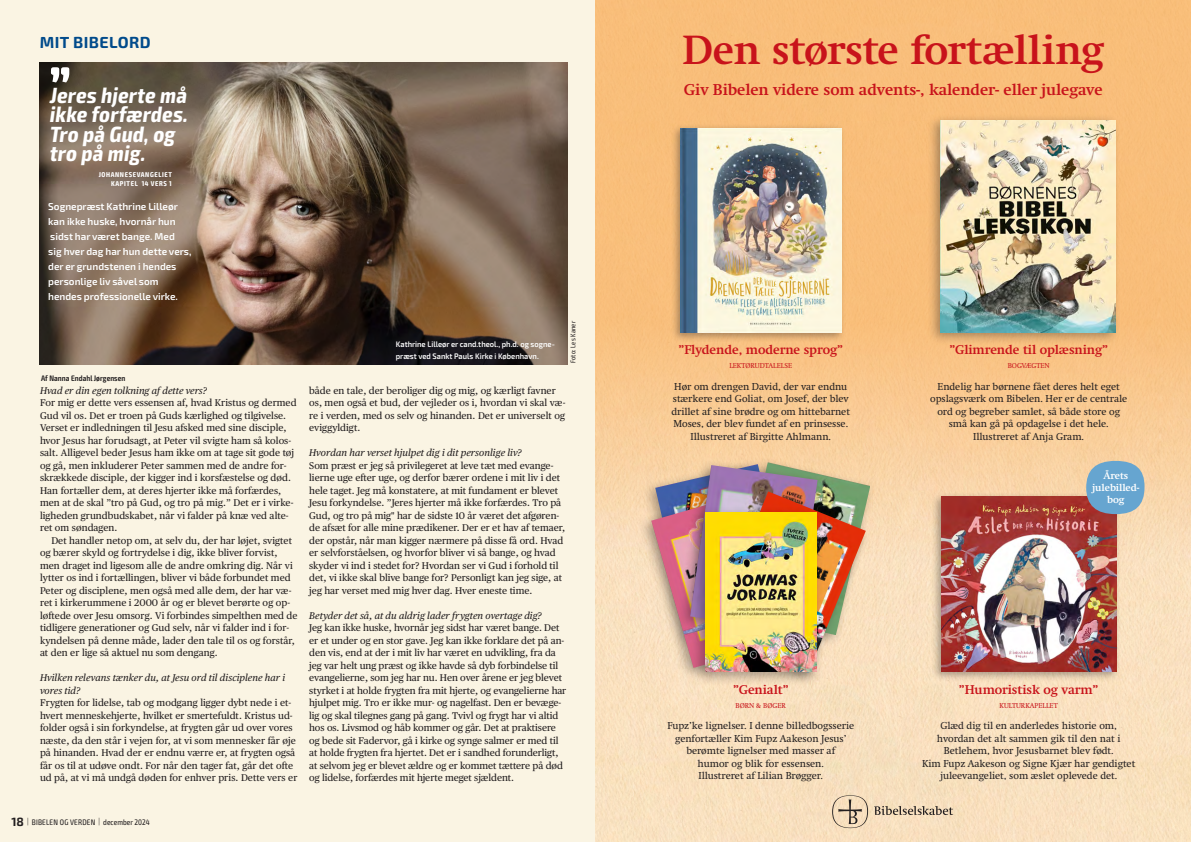
<style>
.page{position:relative;width:1191px;height:842px;background:#fff}
.page>*{position:absolute;margin:0;border:0;box-sizing:border-box;transform-origin:0 0}
.Rubrik{font:600 expanded 60.4px "Exo 2";color:#fff;scale:1.1 1}
.t1{font:700 40px "Swift";letter-spacing:-.01em;color:#c8131b}
.Citat{font:700 condensed 22px/19.5px "Exo 2";color:#fff}
.Forsidehenv_19{font:700 16px "Exo 2";letter-spacing:.025em;color:#004a8b}
.t2{font:700 15.4px "Swift";letter-spacing:-.005em;color:#c8131b}
.t3{font:700 12.5px "Swift";letter-spacing:-.005em;color:#c8131b}
.t4{font:700 12px "Exo 2";color:#231f20}
.t5{font:10px/12.5px "Swift";letter-spacing:-.005em;color:#231f20;text-align:center}
.Rubrik-2{font:600 10px/15px "Exo 2";color:#fff}
.Brødtekst{font:9.8px/12.5px "Publico Text";color:#231f20}
.Brødtekst_u_indryk{font:9.8px/12.5px "Publico Text";letter-spacing:.005em;color:#231f20}
.Brødtekst-2{font:italic 9.8px/12.5px "Publico Text";letter-spacing:.005em;color:#231f20}
.t6{font:700 9.8px "Swift";letter-spacing:-.005em;color:#fff}
.Faktatekst_billedtekst{font:600 8px/12px "Exo 2";color:#fff;scale:.94 1}
.Byline{font:condensed 8px "Exo 2";letter-spacing:.025em;color:#231f20}
.Byline-2{font:600 condensed 8px "Exo 2";letter-spacing:.01em;color:#231f20}
.t7{font:7px "Swift";color:#c8131b}
.Citeret{font:700 condensed 7px "Exo 2";letter-spacing:.09em;color:#fff}
.Fotobyline{font:condensed 7px "Exo 2";letter-spacing:.025em;color:#231f20}
.s1{font-weight:300}
</style>
<div class="page">
<div style="left:0;top:0;width:595px;height:842px;background:#faf4e3"></div>
<img style="left:40px;top:62px;width:527px;height:303px">
<div style="left:595px;top:555px;width:596px;height:287px;background:#f9e0bf"></div>
<svg style="left:595px;top:0;width:596px;height:555px;background:#f8c486"></svg>
<div style="left:927px;top:114px;width:194px;height:231px;background:#231f20;opacity:.38"></div>
<img style="left:940px;top:120px;width:175px;height:213px">
<svg style="left:832px;top:795px;width:36px;height:33px"></svg>
<svg style="left:874px;top:806px;width:79px;height:9px"></svg>
<div style="left:670px;top:124px;width:175px;height:218px;background:#231f20;opacity:.38"></div>
<img style="left:680px;top:128px;width:161px;height:205px">
<div style="left:720px;top:456px;width:155px;height:192px;background:#231f20;opacity:.38"></div>
<img style="left:823px;top:462px;width:47px;height:24px">
<div style="left:642px;top:458px;width:156px;height:192px;background:#231f20;opacity:.38"></div>
<div style="left:638px;top:486px;width:164px;height:195px;background:#231f20;opacity:.38"></div>
<img style="left:651px;top:491px;width:39px;height:177px">
<div style="left:676px;top:459px;width:147px;height:185px;background:#231f20;opacity:.38"></div>
<img style="left:690px;top:465px;width:127px;height:41px">
<div style="left:698px;top:486px;width:173px;height:200px;background:#231f20;opacity:.38"></div>
<img style="left:710px;top:491px;width:155px;height:182px">
<div style="left:690px;top:506px;width:133px;height:179px;background:#231f20;opacity:.38"></div>
<img style="left:705px;top:512px;width:111px;height:160px">
<div style="left:930px;top:492px;width:190px;height:189px;background:#231f20;opacity:.38"></div>
<img style="left:941px;top:497px;width:175px;height:175px">
<div style="left:1086px;top:461px;width:58px;height:53px;background:#66a5d0;border-radius:50%"></div>
<p class="Forsidehenv_19" style="left:40px;top:31px;width:113px">MIT BIBELORD</p>
<p class="Rubrik" style="left:47px;top:54px;width:26px">’’</p>
<p class="Citat" style="left:49px;top:86px;width:143px">Jeres hjerte må ikke forfærdes.<br>Tro på Gud,og tro på mig.</p>
<p class="Citeret" style="left:99px;top:170px;width:75px">JOHANNESEVANGELIET</p>
<p class="Citeret" style="left:111px;top:179px;width:62px">KAPITEL 14 VERS 1</p>
<p class="Rubrik-2" style="left:48px;top:199px;width:131px">Sognepræst Kathrine Lilleør</p>
<p class="Rubrik-2" style="left:48px;top:214px;width:129px">kan ikke huske, hvornår hun</p>
<p class="Rubrik-2" style="left:50px;top:229px;width:126px">sidst har været bange. Med</p>
<p class="Rubrik-2" style="left:48px;top:244px;width:145px">sig hver dag har hun dette vers, der er grundstenen i hendes personlige liv såvel som</p>
<p class="Rubrik-2" style="left:48px;top:289px;width:131px">hendes professionelle virke.</p>
<p class="Byline-2" style="left:41px;top:374px;width:86px">Af Nanna Endahl Jørgensen</p>
<p class="Brødtekst-2" style="left:40px;top:384px;width:168px">Hvad er din egen tolkning af dette vers?</p>
<p class="Brødtekst_u_indryk" style="left:40px;top:397px;width:258px">For mig er dette vers essensen af, hvad Kristus og dermed Gud vil os. Det er troen på Guds kærlighed og tilgivelse.<br>Verset er indledningen til Jesu afsked med sine disciple, hvor Jesus har forudsagt, at Peter vil svigte ham så kolos&shy;salt. Alligevel beder Jesus ham ikke om at tage sit gode tøj og gå, men inkluderer Peter sammen med de andre for&shy;skrækkede disciple, der kigger ind i korsfæstelse og død.<br>Han fortæller dem, at deres hjerter ikke må forfærdes, men at de skal ”tro på Gud, og tro på mig.” Det er i virke&shy;ligheden grundbudskabet, når vi falder på knæ ved alte&shy;ret om søndagen.</p>
<p class="Brødtekst" style="left:40px;top:534px;width:259px;text-indent:11px">Det handler netop om, at selv du, der har løjet, svigtet og bærer skyld og fortrydelse i dig, ikke bliver forvist, men draget ind ligesom alle de andre omkring dig. Når vi lytter os ind i fortællingen, bliver vi både forbundet med Peter og disciplene, men også med alle dem, der har væ&shy;ret i kirkerummene i 2000 år og er blevet berørte og op&shy;løftede over Jesu omsorg. Vi forbindes simpelthen med de tidligere generationer og Gud selv, når vi falder ind i for&shy;kyndelsen på denne måde, lader den tale til os og forstår, at den er lige så aktuel nu som dengang.</p>
<p class="Brødtekst-2" style="left:40px;top:671px;width:247px">Hvilken relevans tænker du, at Jesu ord til disciplene har i vores tid?</p>
<p class="Brødtekst" style="left:40px;top:697px;width:259px">Frygten for lidelse, tab og modgang ligger dybt nede i et&shy;hvert menneskehjerte, hvilket er smertefuldt. Kristus ud&shy;folder også i sin forkyndelse, at frygten går ud over vores næste, da den står i vejen for, at vi som mennesker får øje på hinanden. Hvad der er endnu værre er, at frygten også får os til at udøve ondt. For når den tager fat, går det ofte ud på, at vi må undgå døden for enhver pris. Dette vers er</p>
<p class="Faktatekst_billedtekst" style="left:396px;top:337px;width:171px">Kathrine Lilleør er cand.theol., ph.d. og sogne&shy;præst ved Sankt Pauls Kirke i København.</p>
<p class="Fotobyline" style="left:569px;top:363px;width:43px;rotate:-90deg">Foto: Les Kaner</p>
<p class="Brødtekst" style="left:309px;top:384px;width:258px">både en tale, der beroliger dig og mig, og kærligt favner os, men også et bud, der vejleder os i, hvordan vi skal væ&shy;re i verden, med os selv og hinanden. Det er universelt og eviggyldigt.</p>
<p class="Brødtekst-2" style="left:309px;top:446px;width:214px">Hvordan har verset hjulpet dig i dit personlige liv?</p>
<p class="Brødtekst" style="left:309px;top:459px;width:246px">Som præst er jeg så privilegeret at leve tæt med evange-</p>
<p class="Brødtekst" style="left:309px;top:472px;width:257px">lierne uge efter uge, og derfor bærer ordene i mit liv i det hele taget. Jeg må konstatere, at mit fundament er blevet Jesu forkyndelse. ”Jeres hjerter må ikke forfærdes. Tro på Gud, og tro på mig" har de sidste 10 år været det afgøren&shy;de afsæt for alle mine prædikener. Der er et hav af temaer, der opstår, når man kigger nærmere på disse få ord. Hvad er selvforståelsen, og hvorfor bliver vi så bange, og hvad skyder vi ind i stedet for? Hvordan ser vi Gud i forhold til det, vi ikke skal blive bange for? Personligt kan jeg sige, at jeg har verset med mig hver dag. Hver eneste time.</p>
<p class="Brødtekst-2" style="left:309px;top:608px;width:234px">Betyder det så, at du aldrig lader frygten overtage dig?</p>
<p class="Brødtekst" style="left:309px;top:622px;width:259px">Jeg kan ikke huske, hvornår jeg sidst har været bange. Det er et under og en stor gave. Jeg kan ikke forklare det på an&shy;den vis, end at der i mit liv har været en udvikling, fra da jeg var helt ung præst og ikke havde så dyb forbindelse til evangelierne, som jeg har nu. Hen over årene er jeg blevet styrket i at holde frygten fra mit hjerte, og evangelierne har hjulpet mig. Tro er ikke mur- og nagelfast. Den er bevæge&shy;lig og skal tilegnes gang på gang. Tvivl og frygt har vi altid hos os. Livsmod og håb kommer og går. Det at praktisere og bede sit Fadervor, gå i kirke og synge salmer er med til at holde frygten fra hjertet. Det er i sandhed forunderligt, at selvom jeg er blevet ældre og er kommet tættere på død og lidelse, forfærdes mit hjerte meget sjældent.</p>
<p class="t4" style="left:11px;top:813px;width:19px">18 <sup>|</sup></p>
<p class="Byline" style="left:32px;top:818px;width:119px">BIBELEN OG VERDEN <span class="s1">|</span> december 2024</p>
<p class="t1" style="left:682px;top:27px;width:423px">Den største fortælling</p>
<p class="t2" style="left:684px;top:81px;width:420px">Giv Bibelen videre som advents-, kalender- eller julegave</p>
<p class="t3" style="left:678px;top:342px;width:166px">”Flydende, moderne sprog”</p>
<p class="t7" style="left:729px;top:361px;width:64px">LEKTØRUDTALELSE</p>
<p class="t5" style="left:671px;top:380px;width:180px">Hør om drengen David, der var endnu stærkere end Goliat, om Josef, der blev drillet af sine brødre og om hittebarnet Moses, der blev fundet af en prinsesse.<br>Illustreret af Birgitte Ahlmann.</p>
<p class="t3" style="left:949px;top:342px;width:160px">”Glimrende til oplæsning”</p>
<p class="t7" style="left:1007px;top:361px;width:43px">BOGVÆGTEN</p>
<p class="t5" style="left:930px;top:380px;width:199px">Endelig har børnene fået deres helt eget opslagsværk om Bibelen. Her er de centrale ord og begreber samlet, så både store og små kan gå på opdagelse i det hele.<br>Illustreret af Anja Gram.</p>
<p class="t6" style="left:1103px;top:470px;width:26px">Årets</p>
<p class="t6" style="left:1092px;top:482px;width:49px">julebilled-</p>
<p class="t6" style="left:1107px;top:494px;width:19px">bog</p>
<p class="t3" style="left:733px;top:682px;width:57px">”Genialt”</p>
<p class="t7" style="left:735px;top:701px;width:52px">BØRN &amp; BØGER</p>
<p class="t5" style="left:667px;top:720px;width:188px">Fupz’ke lignelser. I denne billedbogsserie genfortæller Kim Fupz Aakeson Jesus’ berømte lignelser med masser af<br>humor og blik for essensen.<br>Illustreret af Lilian Brøgger.</p>
<p class="t3" style="left:959px;top:682px;width:141px">”Humoristisk og varm”</p>
<p class="t7" style="left:999px;top:701px;width:60px">KULTURKAPELLET</p>
<p class="t5" style="left:940px;top:720px;width:178px">Glæd dig til en anderledes historie om,</p>
<p class="t5" style="left:937px;top:732px;width:185px">hvordan det alt sammen gik til den nat i</p>
<p class="t5" style="left:943px;top:745px;width:171px">Betlehem, hvor Jesusbarnet blev født.</p>
<p class="t5" style="left:922px;top:757px;width:215px">Kim Fupz Aakeson og Signe Kjær har gendigtet juleevangeliet, som æslet oplevede det.</p>
</div>
